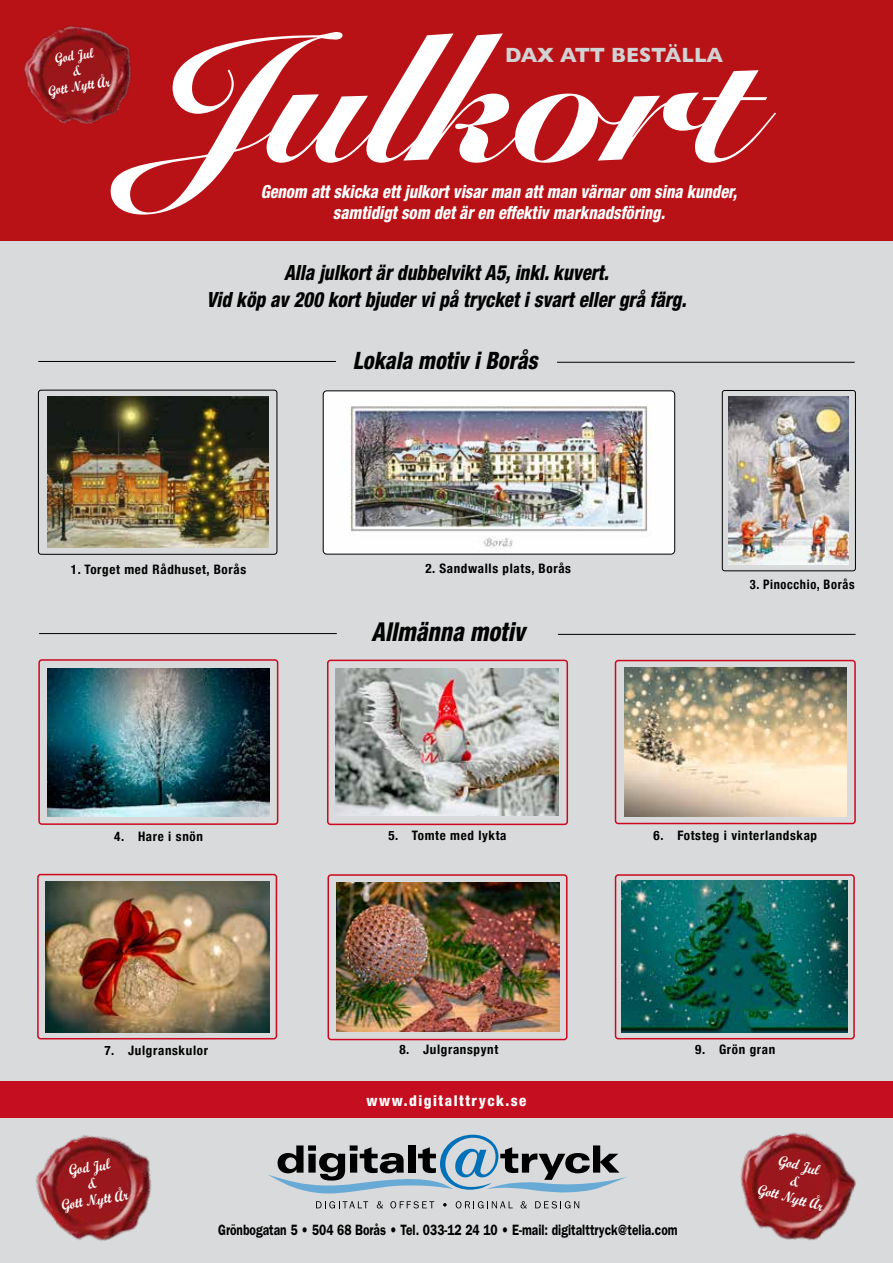
<style>
.page{position:relative;width:893px;height:1263px;background:#fff}
.page>*{position:absolute;margin:0;border:0;box-sizing:border-box;transform-origin:0 0}
.t1{font:180px "Snell Roundhand Black Script";color:#fff}
.t2{font:italic 800 condensed 26.1px "Helvetica Neue";color:#000;scale:.9 1}
.t3{font:italic 800 condensed 24px "Helvetica Neue";color:#000;scale:.9 1}
.t4{font:italic 800 condensed 21px/27px "Helvetica Neue";color:#000;text-align:center;scale:.9 1}
.t5{font:700 21px "Gill Sans";color:#d1d2d4;scale:.95 1}
.t6{font:italic 800 condensed 18px/21px "Helvetica Neue";color:#fff;text-align:center;scale:.9 1}
.t7{font:700 15.3px/16.6px "Script";color:#fff;text-align:center;scale:.85 1}
.t8{font:600 15px "Franklin Gothic";color:#000;scale:.8 1}
.t9{font:800 condensed 15px "Helvetica Neue";letter-spacing:.1em;color:#fff}
.t10{font:700 14.25px/15.5px "Script";color:#fff;text-align:center;scale:.85 1}
.t11{font:700 condensed 13.05px "Helvetica Neue";letter-spacing:.05em;color:#000}
.t12{font:700 condensed 13.05px "Helvetica Neue";letter-spacing:.05em;color:#000;scale:.95 1}
</style>
<div class="page">
<div style="left:0;top:11px;width:893px;height:1252px;background:#d9dadb"></div>
<div style="left:0;top:1081px;width:893px;height:36px;background:#c50e1f"></div>
<svg style="left:390px;top:1201px;width:44px;height:7px"></svg>
<svg style="left:377px;top:1201px;width:6px;height:7px"></svg>
<svg style="left:316px;top:1201px;width:52px;height:7px"></svg>
<svg style="left:443px;top:1203px;width:4px;height:3px"></svg>
<svg style="left:456px;top:1201px;width:57px;height:7px"></svg>
<svg style="left:520px;top:1201px;width:7px;height:7px"></svg>
<svg style="left:535px;top:1201px;width:44px;height:7px"></svg>
<svg style="left:269px;top:1135px;width:358px;height:59px"></svg>
<img style="left:723px;top:1117px;width:149px;height:124px">
<div style="left:0;top:0;width:893px;height:240px;background:#b81216"></div>
<img style="left:14px;top:1117px;width:163px;height:124px">
<img style="left:24px;top:25px;width:108px;height:99px">
<img style="left:621px;top:881px;width:226px;height:151px">
<div style="left:327px;top:660px;width:241px;height:165px;border:2px solid #cd071e;border-radius:3px"></div>
<img style="left:335px;top:668px;width:224px;height:148px">
<img style="left:323px;top:391px;width:352px;height:163px">
<div style="left:323px;top:391px;width:352px;height:163px;border:1px solid #000;border-radius:4px"></div>
<img style="left:47px;top:396px;width:222px;height:151px">
<div style="left:38px;top:390px;width:239px;height:164px;border:1px solid #000;border-radius:3px"></div>
<img style="left:729px;top:397px;width:119px;height:167px">
<div style="left:722px;top:390px;width:134px;height:181px;border:1px solid #000;border-radius:2px"></div>
<img style="left:47px;top:669px;width:223px;height:148px">
<div style="left:38px;top:659px;width:240px;height:166px;border:2px solid #cd071e;border-radius:3px"></div>
<img style="left:624px;top:668px;width:222px;height:148px">
<div style="left:615px;top:660px;width:241px;height:164px;border:2px solid #cd071e;border-radius:3px"></div>
<img style="left:45px;top:881px;width:225px;height:152px">
<div style="left:37px;top:874px;width:240px;height:165px;border:2px solid #cd071e;border-radius:3px"></div>
<div style="left:327px;top:874px;width:240px;height:166px;border:2px solid #cd071e;border-radius:3px"></div>
<div style="left:615px;top:874px;width:240px;height:165px;border:2px solid #cd071e;border-radius:3px"></div>
<img style="left:336px;top:883px;width:223px;height:148px">
<hr style="left:38px;top:361px;width:298px;height:1px;background:#000">
<hr style="left:557px;top:362px;width:298px;height:1px;background:#000">
<hr style="left:39px;top:633px;width:298px;height:1px;background:#000">
<hr style="left:558px;top:634px;width:297px;height:1px;background:#000">
<h1 class="t1" style="left:141px;top:-9px;width:615px">Julkort</h1>
<h3 class="t5" style="left:505px;top:39px;width:231px">DAX ATT BESTÄLLA</h3>
<p class="t10" style="left:42px;top:53px;width:75px;rotate:-9deg">God Jul<br>&amp;<br>Gott Nytt År</p>
<h3 class="t6" style="left:261px;top:181px;width:531px">Genom att skicka ett julkort visar man att man värnar om sina kunder, samtidigt som det är en effektiv marknadsföring.</h3>
<h3 class="t4" style="left:206px;top:258px;width:535px">Alla julkort är dubbelvikt A5, inkl. kuvert.<br>Vid köp av 200 kort bjuder vi på trycket i svart eller grå färg.</h3>
<h3 class="t3" style="left:353px;top:346px;width:206px">Lokala motiv i Borås</h3>
<p class="t11" style="left:71px;top:558px;width:177px">1. Torget med Rådhuset, Borås</p>
<p class="t11" style="left:425px;top:557px;width:147px">2. Sandwalls plats, Borås</p>
<h2 class="t2" style="left:371px;top:616px;width:172px">Allmänna motiv</h2>
<p class="t12" style="left:750px;top:574px;width:112px">3. Pinocchio, Borås</p>
<p class="t11" style="left:114px;top:825px;width:90px">4. Hare i snön</p>
<p class="t11" style="left:388px;top:824px;width:120px">5. Tomte med lykta</p>
<p class="t11" style="left:653px;top:824px;width:165px">6. Fotsteg i vinterlandskap</p>
<p class="t11" style="left:104px;top:1039px;width:105px">7. Julgranskulor</p>
<p class="t11" style="left:399px;top:1039px;width:100px">8. Julgranspynt</p>
<p class="t11" style="left:695px;top:1039px;width:82px">9. Grön gran</p>
<p class="t7" style="left:55px;top:1164px;width:80px;rotate:-9deg">God Jul<br>&amp;<br>Gott Nytt År</p>
<p class="t9" style="left:366px;top:1091px;width:161px">www.digitalttryck.se</p>
<p class="t8" style="left:218px;top:1220px;width:576px">Grönbogatan 5 • 504 68 Borås • Tel. 033-12 24 10 • E-mail: digitalttryck@telia.com</p>
<p class="t7" style="left:769px;top:1148px;width:80px;rotate:15deg">God Jul<br>&amp;<br>Gott Nytt År</p>
</div>
